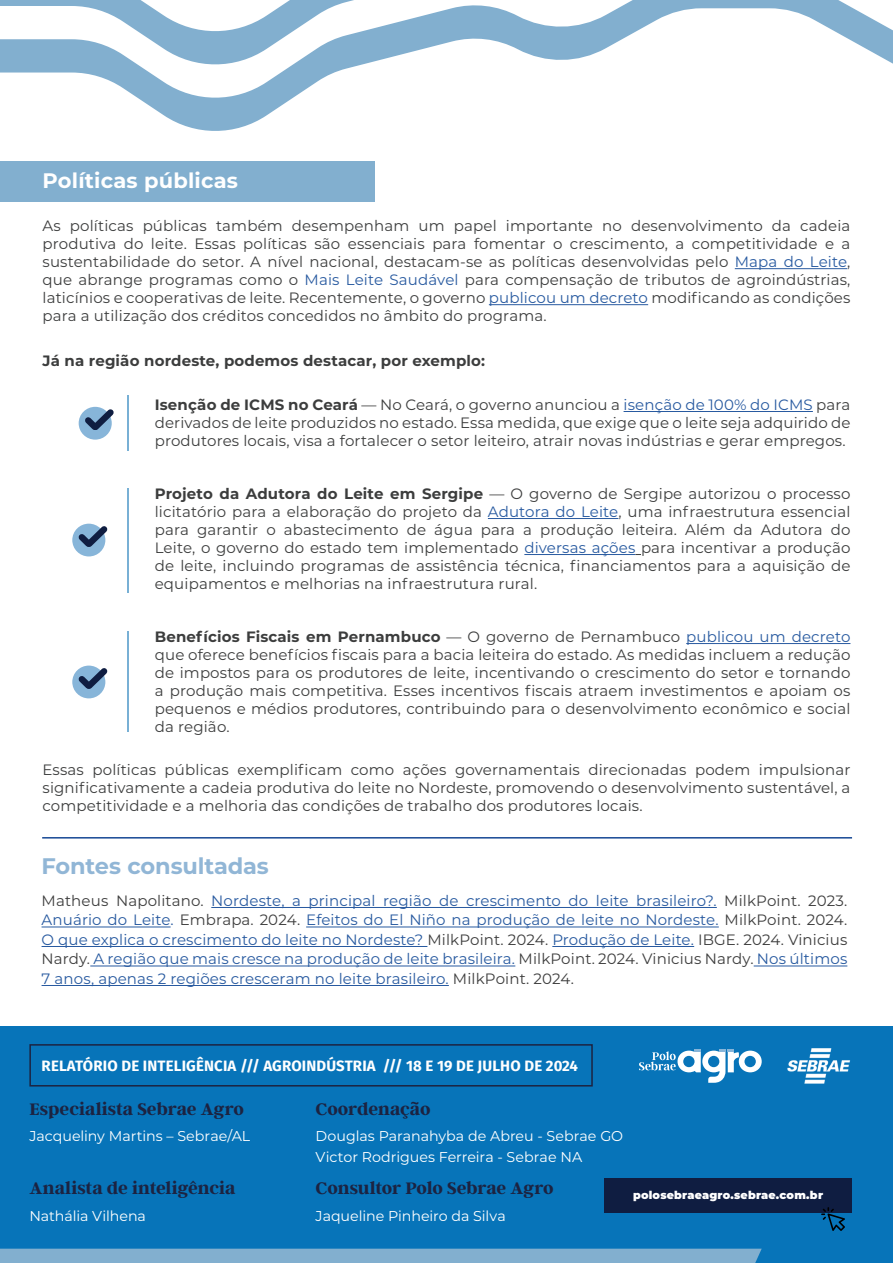
<style>
.page{position:relative;width:893px;height:1263px;background:#fff}
.page>*{position:absolute;margin:0;border:0;box-sizing:border-box;transform-origin:0 0}
.t1{font:700 22.5px "Montserrat";letter-spacing:-.005em;color:#91b6d6}
.t2{font:700 21px "Montserrat";letter-spacing:.01em;color:#fff}
.t3{font:700 18.6px "Argent CF";letter-spacing:-.005em;color:#1c2341}
.t4{font:15px/18px "Montserrat";letter-spacing:.01em;color:#3c3d3d;text-align:justify}
.Destaques{font:15px/19.5px "Montserrat";letter-spacing:.01em;color:#285aa0;text-align:justify}
.t5{font:700 15px "Fira Sans";letter-spacing:.01em;color:#fff}
.t6{font:700 15px "Montserrat";letter-spacing:.01em;color:#3c3d3d}
.t7{font:14.25px "Montserrat";color:#fff}
.t8{font:900 11.1px "Montserrat";letter-spacing:.02em;color:#fff}
.s1{color:#285aa0}
.s2{font-weight:700}
.s3{color:#3d3d3d}
.s4{color:#3c3c3c}
</style>
<div class="page">
<div style="left:0;top:161px;width:374px;height:40px;background:#82afcf"></div>
<hr style="left:211px;top:907px;width:506px;height:1px;background:#285aa0">
<hr style="left:42px;top:926px;width:129px;height:1px;background:#285aa0">
<hr style="left:306px;top:926px;width:413px;height:1px;background:#285aa0">
<hr style="left:42px;top:946px;width:385px;height:1px;background:#285aa0">
<hr style="left:552px;top:946px;width:142px;height:1px;background:#285aa0">
<hr style="left:90px;top:965px;width:425px;height:1px;background:#285aa0">
<hr style="left:754px;top:965px;width:93px;height:1px;background:#285aa0">
<hr style="left:42px;top:985px;width:407px;height:1px;background:#285aa0">
<hr style="left:42px;top:837px;width:810px;height:1px;background:#164894">
<div style="left:0;top:1027px;width:893px;height:236px;background:#0774b9"></div>
<div style="left:29px;top:1044px;width:564px;height:42px;border:2px solid #1c2341"></div>
<div style="left:0;top:1249px;width:762px;height:14px;background:#82afcf"></div>
<img style="left:787px;top:1048px;width:63px;height:36px">
<svg style="left:639px;top:1049px;width:123px;height:34px"></svg>
<div style="left:604px;top:1178px;width:248px;height:35px;background:#0f1d41"></div>
<svg style="left:821px;top:1207px;width:24px;height:24px"></svg>
<hr style="left:735px;top:268px;width:112px;height:1px;background:#285aa0">
<hr style="left:489px;top:304px;width:159px;height:1px;background:#285aa0">
<svg style="left:0;top:70px;width:341px;height:61px"></svg>
<svg style="left:0;top:0;width:893px;height:70px"></svg>
<svg style="left:79px;top:407px;width:33px;height:33px"></svg>
<svg style="left:79px;top:406px;width:35px;height:30px"></svg>
<div style="left:72px;top:524px;width:33px;height:32px;background:#87b5d9;border-radius:50%"></div>
<svg style="left:73px;top:523px;width:35px;height:30px"></svg>
<div style="left:72px;top:666px;width:33px;height:32px;background:#87b5d9;border-radius:50%"></div>
<svg style="left:73px;top:665px;width:35px;height:30px"></svg>
<hr style="left:127px;top:395px;width:1px;height:56px;background:#78b0d5">
<hr style="left:127px;top:488px;width:1px;height:104px;background:#78b0d5">
<hr style="left:127px;top:631px;width:1px;height:101px;background:#78b0d5">
<hr style="left:624px;top:411px;width:189px;height:1px;background:#285aa0">
<hr style="left:488px;top:518px;width:130px;height:1px;background:#285aa0">
<hr style="left:524px;top:554px;width:111px;height:1px;background:#285aa0">
<hr style="left:686px;top:643px;width:164px;height:1px;background:#285aa0">
<p class="t2" style="left:43px;top:165px;width:197px">Políticas públicas</p>
<p class="t4" style="left:43px;top:216px;width:809px">As políticas públicas também desempenham um papel importante no desenvolvimento da cadeia produtiva do leite. Essas políticas são essenciais para fomentar o crescimento, a competitividade e a sustentabilidade do setor. A nível nacional, destacam-se as políticas desenvolvidas pelo <span class="s1">Mapa do Leite</span>, que abrange programas como o <span class="s1">Mais Leite Saudável</span> para compensação de tributos de agroindústrias, laticínios e cooperativas de leite. Recentemente, o governo <span class="s1">publicou um decreto</span> modificando as condições para a utilização dos créditos concedidos no âmbito do programa.</p>
<p class="t6" style="left:43px;top:350px;width:444px">Já na região nordeste, podemos destacar, por exemplo:</p>
<p class="t4" style="left:155px;top:395px;width:697px"><span class="s2">Isenção de ICMS no Ceará</span> — No Ceará, o governo anunciou a <span class="s1">isenção de 100% do ICMS</span> para derivados de leite produzidos no estado. Essa medida, que exige que o leite seja adquirido de produtores locais, visa a fortalecer o setor leiteiro, atrair novas indústrias e gerar empregos.</p>
<p class="t4" style="left:155px;top:484px;width:697px"><span class="s2">Projeto da Adutora do Leite em Sergipe</span> — O governo de Sergipe autorizou o processo licitatório para a elaboração do projeto da <span class="s1">Adutora do Leite</span>, uma infraestrutura essencial para garantir o abastecimento de água para a produção leiteira. Além da Adutora do Leite, o governo do estado tem implementado <span class="s1">diversas ações</span> para incentivar a produção de leite, incluindo programas de assistência técnica, financiamentos para a aquisição de equipamentos e melhorias na infraestrutura rural.</p>
<p class="t4" style="left:155px;top:627px;width:697px"><span class="s2">Benefícios Fiscais em Pernambuco</span> — O governo de Pernambuco <span class="s1">publicou um decreto </span>que oferece benefícios fiscais para a bacia leiteira do estado. As medidas incluem a redução de impostos para os produtores de leite, incentivando o crescimento do setor e tornando a produção mais competitiva. Esses incentivos fiscais atraem investimentos e apoiam os pequenos e médios produtores, contribuindo para o desenvolvimento econômico e social da região.</p>
<p class="t4" style="left:43px;top:760px;width:809px">Essas políticas públicas exemplificam como ações governamentais direcionadas podem impulsionar significativamente a cadeia produtiva do leite no Nordeste, promovendo o desenvolvimento sustentável, a competitividade e a melhoria das condições de trabalho dos produtores locais.</p>
<p class="t1" style="left:42px;top:850px;width:229px">Fontes consultadas</p>
<p class="Destaques" style="left:42px;top:890px;width:807px"><span class="s3">Matheus Napolitano.</span> Nordeste, a principal região de crescimento do leite brasileiro?. <span class="s3">MilkPoint. 2023.<br></span>Anuário do Leite. <span class="s3">Embrapa. 2024.</span> Efeitos do El Niño na produção de leite no Nordeste. <span class="s4">MilkPoint. 2024.<br></span>O que explica o crescimento do leite no Nordeste? <span class="s3">MilkPoint. 2024.</span> Produção de Leite. <span class="s4">IBGE. 2024. Vinicius </span><span class="s3">Nardy.</span> A região que mais cresce na produção de leite brasileira. <span class="s3">MilkPoint. 2024. Vinicius Nardy.</span> Nos últimos 7 anos, apenas 2 regiões cresceram no leite brasileiro. <span class="s3">MilkPoint. 2024.</span></p>
<p class="t5" style="left:42px;top:1053px;width:538px">RELATÓRIO DE INTELIGÊNCIA /// AGROINDÚSTRIA /// 18 E 19 DE JULHO DE 2024</p>
<p class="t3" style="left:29px;top:1099px;width:216px">Especialista Sebrae Agro</p>
<p class="t3" style="left:316px;top:1099px;width:116px">Coordenação</p>
<p class="t7" style="left:29px;top:1126px;width:222px">Jacqueliny Martins – Sebrae/AL</p>
<p class="t7" style="left:316px;top:1126px;width:309px">Douglas Paranahyba de Abreu - Sebrae GO</p>
<p class="t7" style="left:316px;top:1147px;width:268px">Victor Rodrigues Ferreira - Sebrae NA</p>
<p class="t3" style="left:29px;top:1178px;width:208px">Analista de inteligência</p>
<p class="t3" style="left:316px;top:1178px;width:240px">Consultor Polo Sebrae Agro</p>
<p class="t8" style="left:633px;top:1187px;width:191px">polosebraeagro.sebrae.com.br</p>
<p class="t7" style="left:29px;top:1206px;width:118px">Nathália Vilhena</p>
<p class="t7" style="left:316px;top:1206px;width:192px">Jaqueline Pinheiro da Silva</p>
</div>
